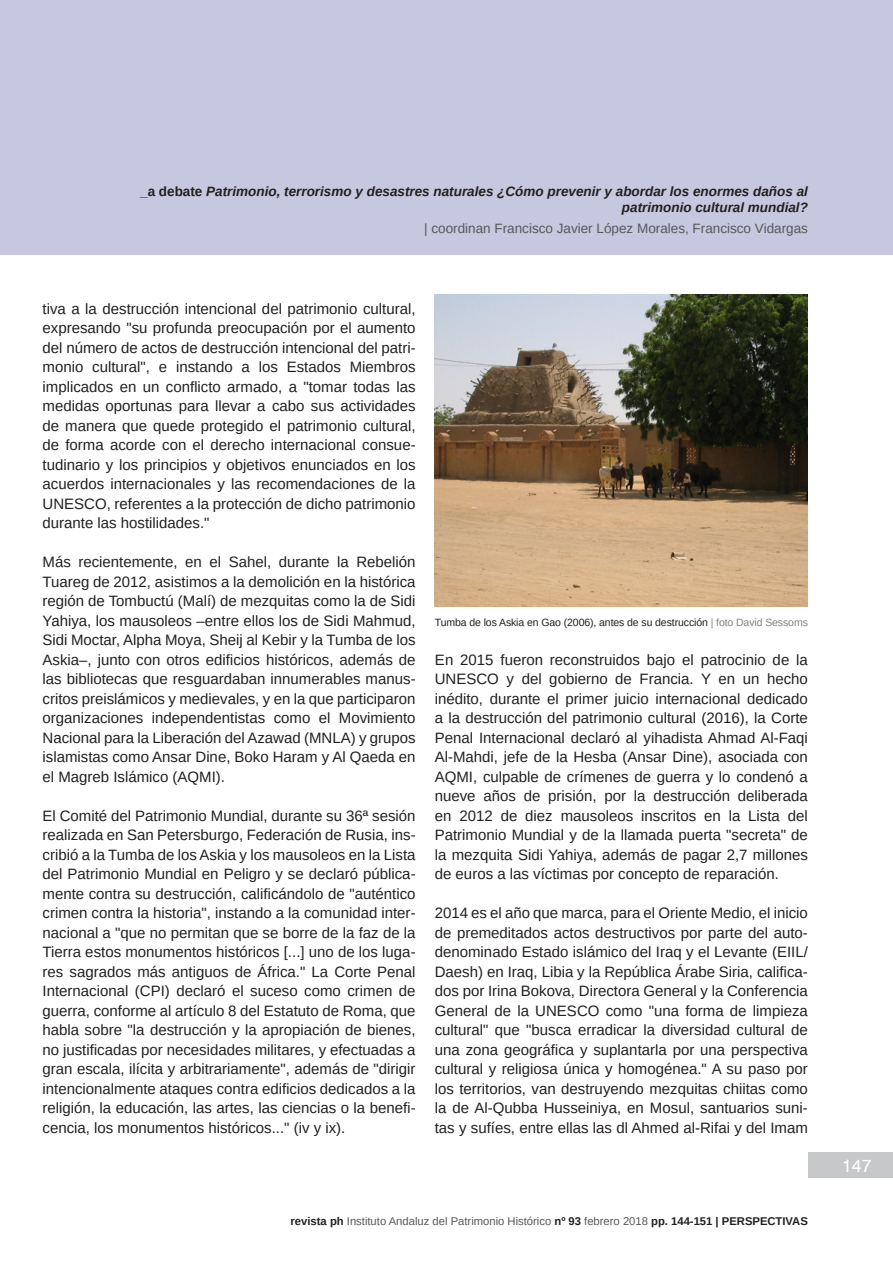
<style>
.page{position:relative;width:893px;height:1263px;background:#fff}
.page>*{position:absolute;margin:0;border:0;box-sizing:border-box;transform-origin:0 0}
.t1{font:18px "Swiss 721 BT";color:#fff}
.t2{font:15px/19.5px "Arimo";color:#231f20;text-align:justify}
.t3{font:italic 700 13.5px/16.2px "Arimo";color:#231f20;text-align:right}
.t4{font:13.5px "Arimo";color:#57585a}
.t5{font:11.25px "Arimo";color:#57585a}
.Pie_de_Foto{font:10.5px "Arimo";letter-spacing:-.01em;color:#231f20}
.s1{font-style:normal}
.s2{color:#808285}
.s3{font-weight:700;color:#231f20}
</style>
<div class="page">
<div style="left:0;top:0;width:893px;height:255px;background:#c7c7e0"></div>
<div style="left:808px;top:1152px;width:85px;height:26px;background:#c7c8ca"></div>
<img style="left:435px;top:294px;width:373px;height:312px">
<p class="t3" style="left:140px;top:183px;width:669px"><span class="s1">_a debate</span> Patrimonio, terrorismo y desastres naturales ¿Cómo prevenir y abordar los enormes daños al patrimonio cultural mundial?</p>
<p class="t4" style="left:424px;top:220px;width:385px">| coordinan Francisco Javier López Morales, Francisco Vidargas</p>
<p class="t2" style="left:43px;top:299px;width:375px">tiva a la destrucción intencional del patrimonio cultural, expresando "su profunda preocupación por el aumento del número de actos de destrucción intencional del patri&shy;monio cultural", e instando a los Estados Miembros implicados en un conflicto armado, a "tomar todas las medidas oportunas para llevar a cabo sus actividades de manera que quede protegido el patrimonio cultural, de forma acorde con el derecho internacional consue&shy;tudinario y los principios y objetivos enunciados en los acuerdos internacionales y las recomendaciones de la UNESCO, referentes a la protección de dicho patrimonio durante las hostilidades."</p>
<p class="t2" style="left:43px;top:552px;width:375px">Más recientemente, en el Sahel, durante la Rebelión Tuareg de 2012, asistimos a la demolición en la histórica región de Tombuctú (Malí) de mezquitas como la de Sidi Yahiya, los mausoleos –entre ellos los de Sidi Mahmud, Sidi Moctar, Alpha Moya, Sheij al Kebir y la Tumba de los Askia–, junto con otros edificios históricos, además de las bibliotecas que resguardaban innumerables manus&shy;critos preislámicos y medievales, y en la que participaron organizaciones independentistas como el Movimiento Nacional para la Liberación del Azawad (MNLA) y grupos islamistas como Ansar Dine, Boko Haram y Al Qaeda en el Magreb Islámico (AQMI).</p>
<p class="t2" style="left:43px;top:806px;width:375px">El Comité del Patrimonio Mundial, durante su 36ª sesión realizada en San Petersburgo, Federación de Rusia, ins&shy;cribió a la Tumba de los Askia y los mausoleos en la Lista del Patrimonio Mundial en Peligro y se declaró pública&shy;mente contra su destrucción, calificándolo de "auténtico crimen contra la historia", instando a la comunidad inter&shy;nacional a "que no permitan que se borre de la faz de la Tierra estos monumentos históricos [...] uno de los luga&shy;res sagrados más antiguos de África." La Corte Penal Internacional (CPI) declaró el suceso como crimen de guerra, conforme al artículo 8 del Estatuto de Roma, que habla sobre "la destrucción y la apropiación de bienes, no justificadas por necesidades militares, y efectuadas a gran escala, ilícita y arbitrariamente", además de "dirigir intencionalmente ataques contra edificios dedicados a la religión, la educación, las artes, las ciencias o la benefi&shy;cencia, los monumentos históricos..." (iv y ix).</p>
<p class="Pie_de_Foto" style="left:435px;top:615px;width:375px">Tumba de los Askia en Gao (2006), antes de su destrucción <span class="s2">| foto David Sessoms</span></p>
<p class="t2" style="left:435px;top:650px;width:375px">En 2015 fueron reconstruidos bajo el patrocinio de la UNESCO y del gobierno de Francia. Y en un hecho inédito, durante el primer juicio internacional dedicado a la destrucción del patrimonio cultural (2016), la Corte Penal Internacional declaró al yihadista Ahmad Al-Faqi Al-Mahdi, jefe de la Hesba (Ansar Dine), asociada con AQMI, culpable de crímenes de guerra y lo condenó a nueve años de prisión, por la destrucción deliberada en 2012 de diez mausoleos inscritos en la Lista del Patrimonio Mundial y de la llamada puerta "secreta" de la mezquita Sidi Yahiya, además de pagar 2,7 millones de euros a las víctimas por concepto de reparación.</p>
<p class="t2" style="left:435px;top:903px;width:375px">2014 es el año que marca, para el Oriente Medio, el inicio de premeditados actos destructivos por parte del auto&shy;denominado Estado islámico del Iraq y el Levante (EIIL/ Daesh) en Iraq, Libia y la República Árabe Siria, califica&shy;dos por Irina Bokova, Directora General y la Conferencia General de la UNESCO como "una forma de limpieza cultural" que "busca erradicar la diversidad cultural de una zona geográfica y suplantarla por una perspectiva cultural y religiosa única y homogénea." A su paso por los territorios, van destruyendo mezquitas chiitas como la de Al-Qubba Husseiniya, en Mosul, santuarios suni&shy;tas y sufíes, entre ellas las dl Ahmed al-Rifai y del Imam</p>
<p class="t5" style="left:291px;top:1213px;width:519px"><span class="s3">revista ph</span> Instituto Andaluz del Patrimonio Histórico <span class="s3">nº 93</span> febrero 2018 <span class="s3">pp. 144-151 | PERSPECTIVAS</span></p>
<p class="t1" style="left:842px;top:1154px;width:31px">147</p>
</div>
